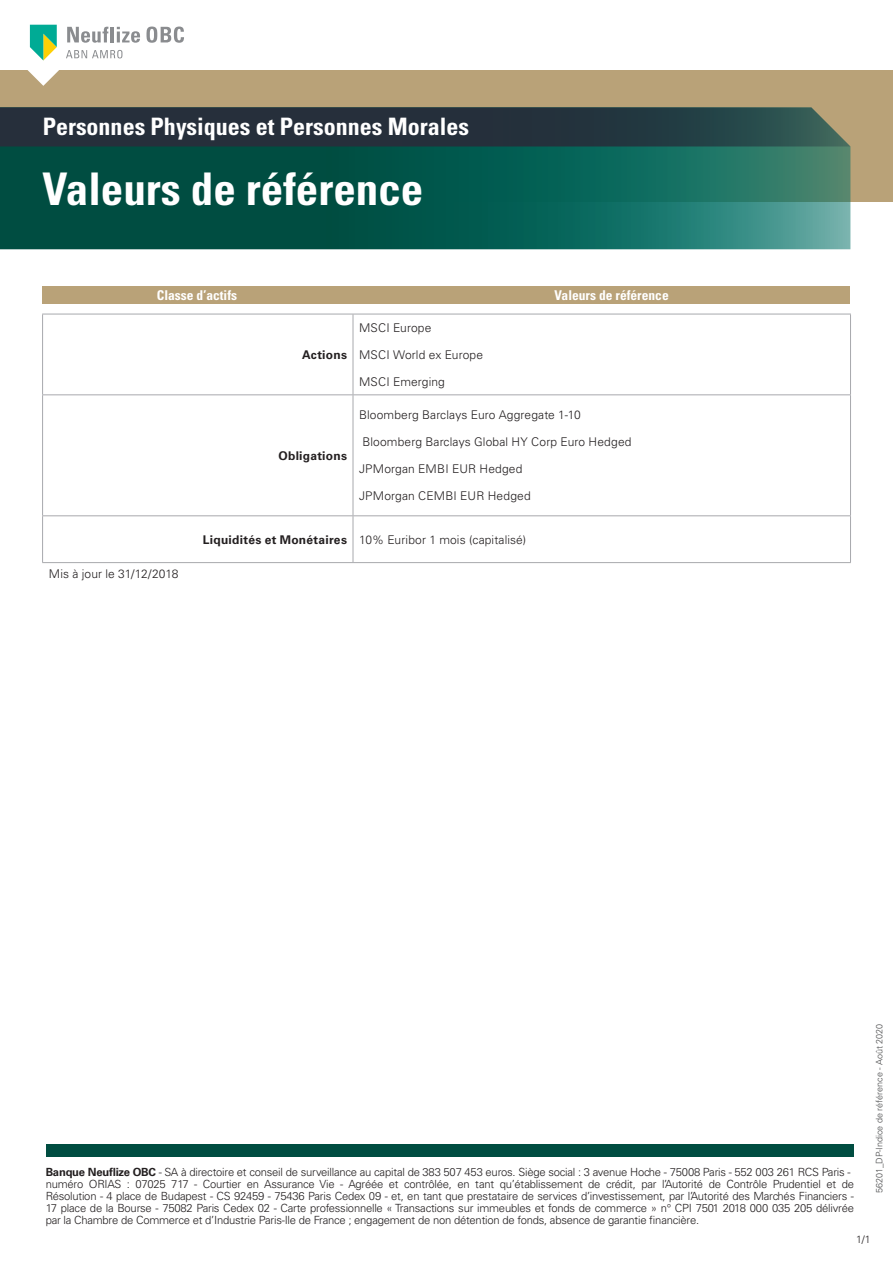
<style>
.page{position:relative;width:893px;height:1263px;background:#fff}
.page>*{position:absolute;margin:0;border:0;box-sizing:border-box;transform-origin:0 0}
.t1{font:700 condensed 45px "Univers LT Std";color:#fff}
.t2{font:700 condensed 24px "Univers LT Std";color:#fff}
.t3{font:700 condensed 13.5px "Univers LT Std";color:#fff}
.t4{font:300 12px "Univers LT Std";letter-spacing:.01em;color:#231f20}
.t5{font:700 12px "Univers LT Std";letter-spacing:.02em;color:#231f20}
.t6{font:300 11.25px/12px "Univers LT Std";letter-spacing:-.02em;color:#231f20}
.t7{font:300 10.5px "Univers LT Std";color:#231f20}
.t8{font:300 9px "Univers LT Std";color:#4b4c4d}
.s1{font-weight:700}
</style>
<div class="page">
<div style="left:46px;top:1144px;width:808px;height:12px;background:#004d41"></div>
<div style="left:43px;top:286px;width:807px;height:17px;background:#b9a278"></div>
<hr style="left:42px;top:314px;width:311px;height:1px;background:#a8a9ad">
<hr style="left:42px;top:314px;width:1px;height:80px;background:#a8a9ad">
<hr style="left:353px;top:314px;width:498px;height:1px;background:#a8a9ad">
<hr style="left:353px;top:314px;width:1px;height:80px;background:#a8a9ad">
<hr style="left:850px;top:314px;width:1px;height:80px;background:#a8a9ad">
<hr style="left:42px;top:394px;width:311px;height:1px;background:#a8a9ad">
<hr style="left:353px;top:394px;width:498px;height:1px;background:#a8a9ad">
<hr style="left:42px;top:395px;width:1px;height:120px;background:#a8a9ad">
<hr style="left:353px;top:395px;width:1px;height:120px;background:#a8a9ad">
<hr style="left:850px;top:395px;width:1px;height:120px;background:#a8a9ad">
<hr style="left:42px;top:515px;width:311px;height:1px;background:#a8a9ad">
<hr style="left:42px;top:516px;width:1px;height:46px;background:#a8a9ad">
<hr style="left:353px;top:515px;width:498px;height:1px;background:#a8a9ad">
<hr style="left:353px;top:516px;width:1px;height:46px;background:#a8a9ad">
<hr style="left:850px;top:516px;width:1px;height:46px;background:#a8a9ad">
<hr style="left:42px;top:562px;width:311px;height:1px;background:#a8a9ad">
<hr style="left:353px;top:562px;width:498px;height:1px;background:#a8a9ad">
<div style="left:0;top:70px;width:893px;height:131px;background:#b9a278"></div>
<svg style="left:0;top:146px;width:850px;height:103px"></svg>
<svg style="left:0;top:107px;width:850px;height:39px"></svg>
<svg style="left:27px;top:25px;width:113px;height:61px"></svg>
<svg style="left:147px;top:27px;width:37px;height:16px"></svg>
<h2 class="t2" style="left:43px;top:112px;width:428px">Personnes Physiques et Personnes Morales</h2>
<h1 class="t1" style="left:43px;top:162px;width:382px">Valeurs de référence</h1>
<p class="t3" style="left:157px;top:286px;width:82px">Classe d’actifs</p>
<p class="t3" style="left:555px;top:286px;width:116px">Valeurs de référence</p>
<p class="t5" style="left:302px;top:347px;width:46px">Actions</p>
<p class="t4" style="left:359px;top:320px;width:74px">MSCI Europe</p>
<p class="t4" style="left:359px;top:347px;width:126px">MSCI World ex Europe</p>
<p class="t4" style="left:359px;top:374px;width:87px">MSCI Emerging</p>
<p class="t4" style="left:49px;top:567px;width:131px">Mis à jour le 31/12/2018</p>
<p class="t4" style="left:359px;top:408px;width:223px">Bloomberg Barclays Euro Aggregate 1-10</p>
<p class="t4" style="left:362px;top:435px;width:271px">Bloomberg Barclays Global HY Corp Euro Hedged</p>
<p class="t4" style="left:359px;top:462px;width:165px">JPMorgan EMBI EUR Hedged</p>
<p class="t4" style="left:359px;top:489px;width:173px">JPMorgan CEMBI EUR Hedged</p>
<p class="t4" style="left:203px;top:532px;width:325px"><span class="s1">Liquidités et Monétaires</span> 10% Euribor 1 mois (capitalisé)</p>
<p class="t5" style="left:278px;top:448px;width:70px">Obligations</p>
<p class="t6" style="left:46px;top:1166px;width:810px"><span class="s1">Banque Neuflize OBC</span> - SA à directoire et conseil de surveillance au capital de 383 507 453 euros. Siège social : 3 avenue Hoche - 75008 Paris - 552 003 261 RCS Paris - numéro ORIAS : 07025 717 - Courtier en Assurance Vie - Agréée et contrôlée, en tant qu’établissement de crédit, par l’Autorité de Contrôle Prudentiel et de Résolution - 4 place de Budapest - CS 92459 - 75436 Paris Cedex 09 - et, en tant que prestataire de services d’investissement, par l’Autorité des Marchés Financiers - 17 place de la Bourse - 75082 Paris Cedex 02 - Carte professionnelle « Transactions sur immeubles et fonds de commerce » n° CPI 7501 2018 000 035 205 délivrée par la Chambre de Commerce et d’Industrie Paris-Ile de France ; engagement de non détention de fonds, absence de garantie financière.</p>
<p class="t8" style="left:874px;top:1192px;width:170px;rotate:-90deg">56201_DP-Indice de référence - Août 2020</p>
<p class="t7" style="left:856px;top:1233px;width:16px">1/1</p>
</div>
